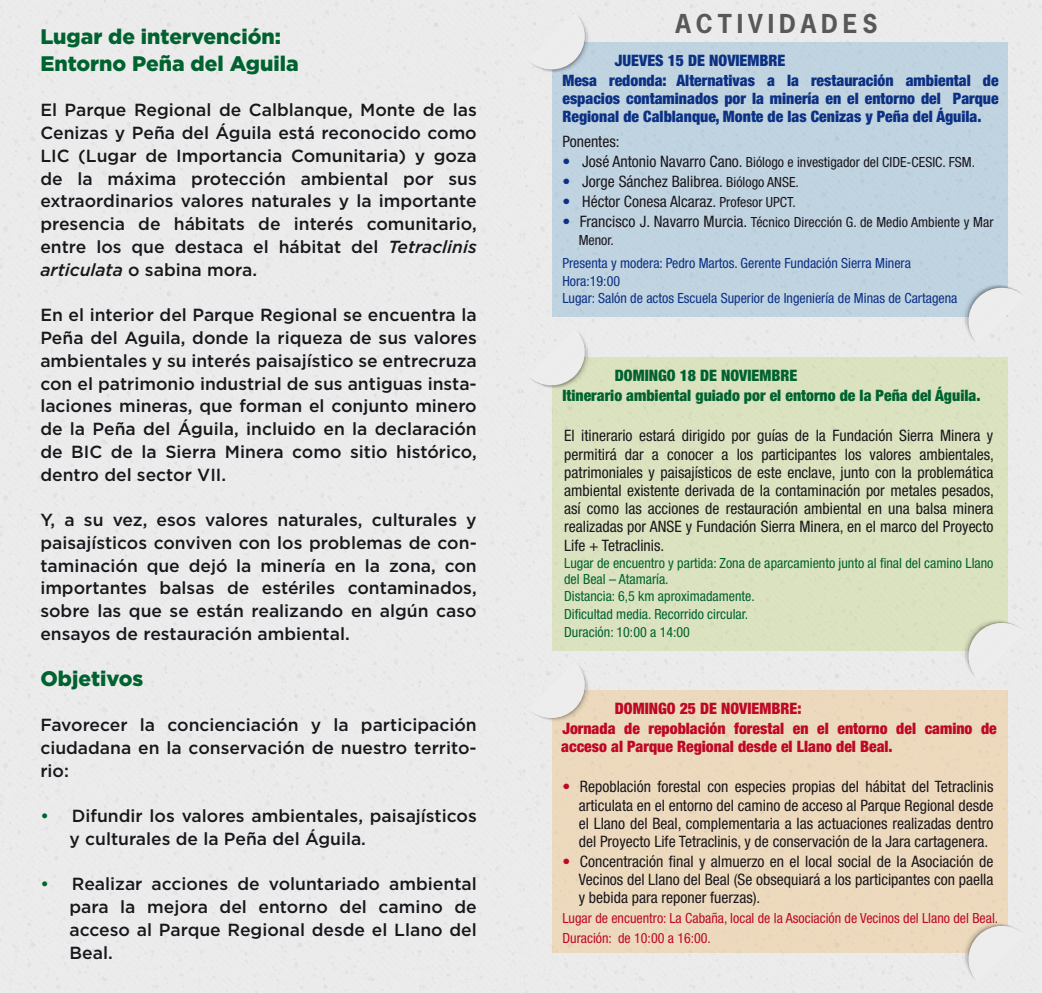
<style>
.page{position:relative;width:1042px;height:993px;background:#fff}
.page>*{position:absolute;margin:0;border:0;box-sizing:border-box;transform-origin:0 0}
.t1{font:700 24.5px "News Gothic Std";letter-spacing:.2em;color:#58585a}
.t2{font:900 21px/26.2px "Gotham";color:#00632f}
.t3{font:500 17.5px/22.8px "Gotham";color:#1a171c;text-align:justify}
.t4{font:condensed 15.75px/18.2px "Helvetica Neue LT Std";color:#1a171c;text-align:justify}
.t5{font:900 condensed 15.75px/19.9px "Helvetica Neue LT Std";color:#0c3183}
.t6{font:900 condensed 15.75px/19.9px "Helvetica Neue LT Std";color:#be0926}
.t7{font:900 condensed 15.75px/19.9px "Helvetica Neue LT Std";color:#00632f}
.t8{font:condensed 14px/17.5px "Helvetica Neue LT Std";color:#00632f}
.t9{font:condensed 14px/18.2px "Helvetica Neue LT Std";color:#1a171c}
.t10{font:condensed 14px/17.5px "Helvetica Neue LT Std";color:#0c3183}
.t11{font:condensed 14px/19.9px "Helvetica Neue LT Std";color:#be0926}
.s1{font-style:italic}
.s2{color:#00632f}
.s3{font-size:15.75px;color:#0c3183}
.s4{font-size:15.75px}
.s5{color:#0c3183}
.s6{font-size:14px}
.s7{color:#be0926}
</style>
<div class="page">
<div style="left:0;top:0;width:521px;height:514px;background:#ecebec"></div>
<div style="left:0;top:514px;width:521px;height:478px;background:#ecebec"></div>
<div style="left:521px;top:0;width:521px;height:514px;background:#ecebec"></div>
<div style="left:521px;top:514px;width:521px;height:478px;background:#ecebec"></div>
<div style="left:552px;top:42px;width:455px;height:274px;background:#c0d3e1"></div>
<img style="left:962px;top:283px;width:50px;height:34px">
<svg style="left:965px;top:288px;width:58px;height:53px"></svg>
<svg style="left:530px;top:16px;width:58px;height:57px"></svg>
<div style="left:552px;top:690px;width:455px;height:262px;background:#eddabd"></div>
<img style="left:962px;top:921px;width:46px;height:52px">
<svg style="left:965px;top:925px;width:56px;height:54px"></svg>
<svg style="left:530px;top:663px;width:58px;height:58px"></svg>
<div style="left:552px;top:358px;width:455px;height:292px;background:#dbe2c0"></div>
<img style="left:962px;top:618px;width:46px;height:33px">
<svg style="left:965px;top:622px;width:56px;height:57px"></svg>
<svg style="left:530px;top:332px;width:58px;height:56px"></svg>
<p class="t2" style="left:40px;top:24px;width:260px">Lugar de intervención:<br>Entorno Peña del Aguila</p>
<p class="t3" style="left:40px;top:98px;width:438px">El Parque Regional de Calblanque, Monte de las Cenizas y Peña del Águila está reconocido como LIC (Lugar de Importancia Comunitaria) y goza de la máxima protección ambiental por sus extraordinarios valores naturales y la importante presencia de hábitats de interés comunitario, entre los que destaca el hábitat del <span class="s1">Tetraclinis articulata</span> o sabina mora.</p>
<p class="t3" style="left:40px;top:303px;width:438px">En el interior del Parque Regional se encuentra la Peña del Aguila, donde la riqueza de sus valores ambientales y su interés paisajístico se entrecruza con el patrimonio industrial de sus antiguas insta&shy;laciones mineras, que forman el conjunto minero de la Peña del Águila, incluido en la declaración de BIC de la Sierra Minera como sitio histórico, dentro del sector VII.</p>
<p class="t3" style="left:40px;top:508px;width:438px">Y, a su vez, esos valores naturales, culturales y paisajísticos conviven con los problemas de con&shy;taminación que dejó la minería en la zona, con importantes balsas de estériles contaminados, sobre las que se están realizando en algún caso ensayos de restauración ambiental.</p>
<p class="t2" style="left:40px;top:664px;width:105px">Objetivos</p>
<p class="t3" style="left:40px;top:713px;width:438px">Favorecer la concienciación y la participación ciudadana en la conservación de nuestro territo&shy;rio:</p>
<p class="t3" style="left:70px;top:804px;width:409px;text-indent:-29px"><span class="s2">•</span> Difundir los valores ambientales, paisajísticos y culturales de la Peña del Águila.</p>
<p class="t3" style="left:70px;top:872px;width:409px;text-indent:-29px"><span class="s2">•</span> Realizar acciones de voluntariado ambiental para la mejora del entorno del camino de acceso al Parque Regional desde el Llano del Beal.</p>
<h1 class="t1" style="left:675px;top:8px;width:204px">ACTIVIDADES</h1>
<p class="t5" style="left:562px;top:50px;width:438px;text-indent:52px">JUEVES 15 DE NOVIEMBRE<br>Mesa redonda: Alternativas a la restauración ambiental de</p>
<p class="t5" style="left:562px;top:89px;width:438px;line-height:18.2px">espacios contaminados por la minería en el entorno del Parque<br>Regional de Calblanque, Monte de las Cenizas y Peña del Águila.</p>
<p class="t4" style="left:562px;top:132px;width:59px">Ponentes:</p>
<p class="t9" style="left:562px;top:153px;width:414px"><span class="s3">•</span> <span class="s4">José Antonio Navarro Cano.</span> Biólogo e investigador del CIDE-CESIC. FSM.</p>
<p class="t4" style="left:562px;top:172px;width:238px"><span class="s5">•</span> Jorge Sánchez Balibrea. <span class="s6">Biólogo ANSE.</span></p>
<p class="t4" style="left:562px;top:192px;width:235px"><span class="s5">•</span> Héctor Conesa Alcaraz. <span class="s6">Profesor UPCT.</span></p>
<p class="t9" style="left:579px;top:213px;width:416px;text-indent:-16px"><span class="s3">•</span> <span class="s4">Francisco J. Navarro Murcia.</span> Técnico Dirección G. de Medio Ambiente y Mar<br>Menor.</p>
<p class="t10" style="left:562px;top:254px;width:396px">Presenta y modera: Pedro Martos. Gerente Fundación Sierra Minera<br>Hora:19:00<br>Lugar: Salón de actos Escuela Superior de Ingeniería de Minas de Cartagena</p>
<p class="t7" style="left:562px;top:365px;width:419px;text-indent:52px">DOMINGO 18 DE NOVIEMBRE<br>Itinerario ambiental guiado por el entorno de la Peña del Águila.</p>
<p class="t4" style="left:564px;top:426px;width:431px">El itinerario estará dirigido por guías de la Fundación Sierra Minera y permitirá dar a conocer a los participantes los valores ambientales, patrimoniales y paisajísticos de este enclave, junto con la problemática ambiental existente derivada de la contaminación por metales pesados, así como las acciones de restauración ambiental en una balsa minera realizadas por ANSE y Fundación Sierra Minera, en el marco del Proyecto Life + Tetraclinis.</p>
<p class="t8" style="left:564px;top:555px;width:431px;line-height:15.8px">Lugar de encuentro y partida: Zona de aparcamiento junto al final del camino Llano del Beal – Atamaría.</p>
<p class="t8" style="left:564px;top:587px;width:192px">Distancia: 6,5 km aproximadamente.<br>Dificultad media. Recorrido circular.<br>Duración: 10:00 a 14:00</p>
<p class="t6" style="left:562px;top:698px;width:436px;text-indent:52px">DOMINGO 25 DE NOVIEMBRE:<br>Jornada de repoblación forestal en el entorno del camino de</p>
<p class="t6" style="left:561px;top:736px;width:333px">acceso al Parque Regional desde el Llano del Beal.</p>
<p class="t4" style="left:579px;top:777px;width:416px;text-indent:-16px"><span class="s7">•</span> Repoblación forestal con especies propias del hábitat del Tetraclinis articulata en el entorno del camino de acceso al Parque Regional desde el Llano del Beal, complementaria a las actuaciones realizadas dentro del Proyecto Life Tetraclinis, y de conservación de la Jara cartagenera.</p>
<p class="t4" style="left:579px;top:851px;width:416px;text-indent:-16px"><span class="s7">•</span> Concentración final y almuerzo en el local social de la Asociación de Vecinos del Llano del Beal (Se obsequiará a los participantes con paella y bebida para reponer fuerzas).</p>
<p class="t11" style="left:562px;top:908px;width:437px">Lugar de encuentro: La Cabaña, local de la Asociación de Vecinos del Llano del Beal.<br>Duración: de 10:00 a 16:00.</p>
</div>
